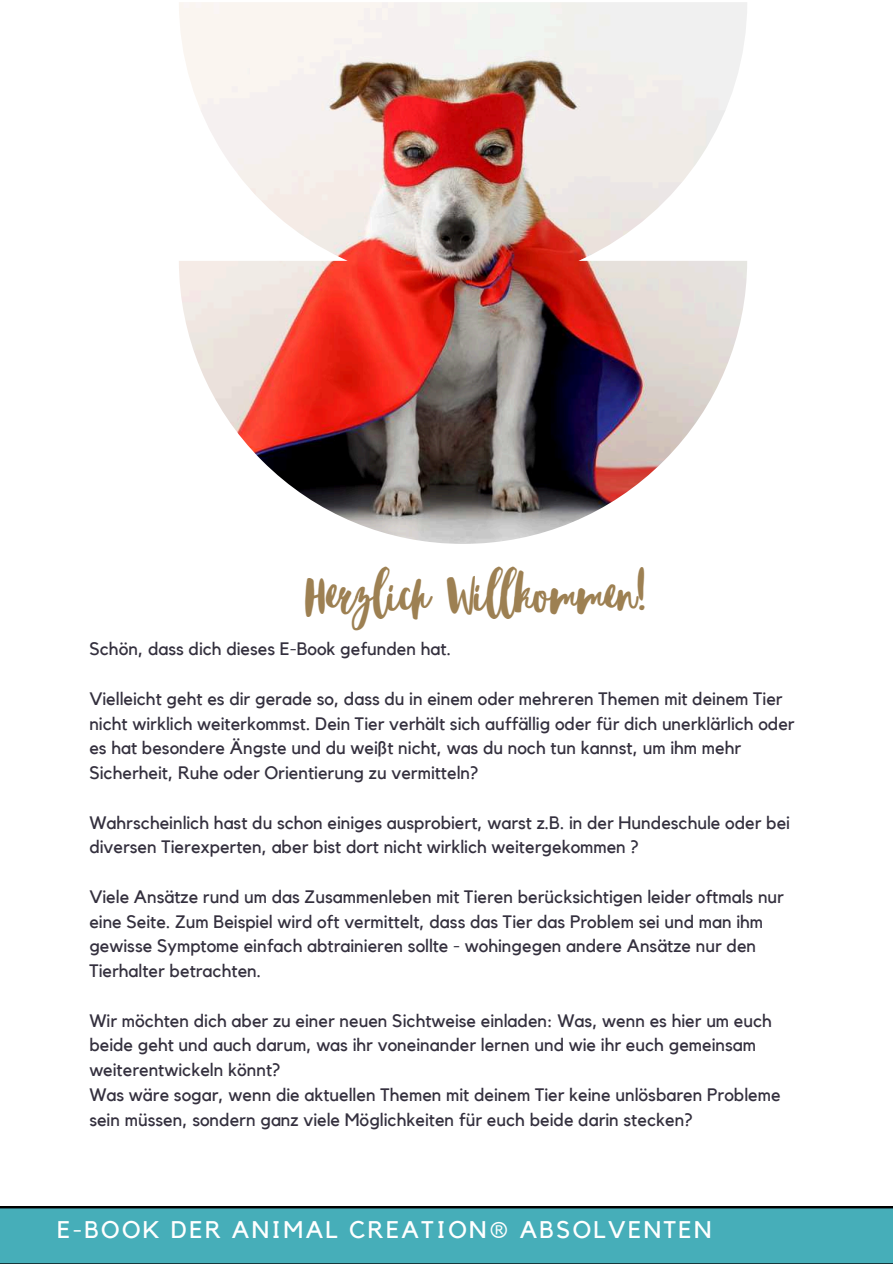
<style>
.page{position:relative;width:893px;height:1264px;background:#fff}
.page>*{position:absolute;margin:0;border:0;box-sizing:border-box;transform-origin:0 0}
.t1{font:46.2px "Blacktear Script";color:#9d8052}
.t2{font:24px "Kollektif";letter-spacing:.1em;color:#fff}
.t3{font:18px/24.8px "Kollektif";color:#34303e}
</style>
<div class="page">
<img style="left:179px;top:2px;width:568px;height:542px">
<div style="left:0;top:1206px;width:892px;height:57px;background:#46aeb9"></div>
<h1 class="t1" style="left:305px;top:566px;width:342px">Herzlich Willkommen!</h1>
<p class="t3" style="left:89px;top:636px;width:363px">Schön, dass dich dieses E-Book gefunden hat.</p>
<p class="t3" style="left:89px;top:686px;width:706px">Vielleicht geht es dir gerade so, dass du in einem oder mehreren Themen mit deinem Tier nicht wirklich weiterkommst. Dein Tier verhält sich auffällig oder für dich unerklärlich oder es hat besondere Ängste und du weißt nicht, was du noch tun kannst, um ihm mehr Sicherheit, Ruhe oder Orientierung zu vermitteln?</p>
<p class="t3" style="left:89px;top:810px;width:702px">Wahrscheinlich hast du schon einiges ausprobiert, warst z.B. in der Hundeschule oder bei diversen Tierexperten, aber bist dort nicht wirklich weitergekommen ?</p>
<p class="t3" style="left:89px;top:884px;width:696px">Viele Ansätze rund um das Zusammenleben mit Tieren berücksichtigen leider oftmals nur eine Seite. Zum Beispiel wird oft vermittelt, dass das Tier das Problem sei und man ihm gewisse Symptome einfach abtrainieren sollte - wohingegen andere Ansätze nur den Tierhalter betrachten.</p>
<p class="t3" style="left:89px;top:1008px;width:692px">Wir möchten dich aber zu einer neuen Sichtweise einladen: Was, wenn es hier um euch beide geht und auch darum, was ihr voneinander lernen und wie ihr euch gemeinsam weiterentwickeln könnt?<br>Was wäre sogar, wenn die aktuellen Themen mit deinem Tier keine unlösbaren Probleme sein müssen, sondern ganz viele Möglichkeiten für euch beide darin stecken?</p>
<h2 class="t2" style="left:57px;top:1215px;width:655px">E-BOOK DER ANIMAL CREATION® ABSOLVENTEN</h2>
</div>
